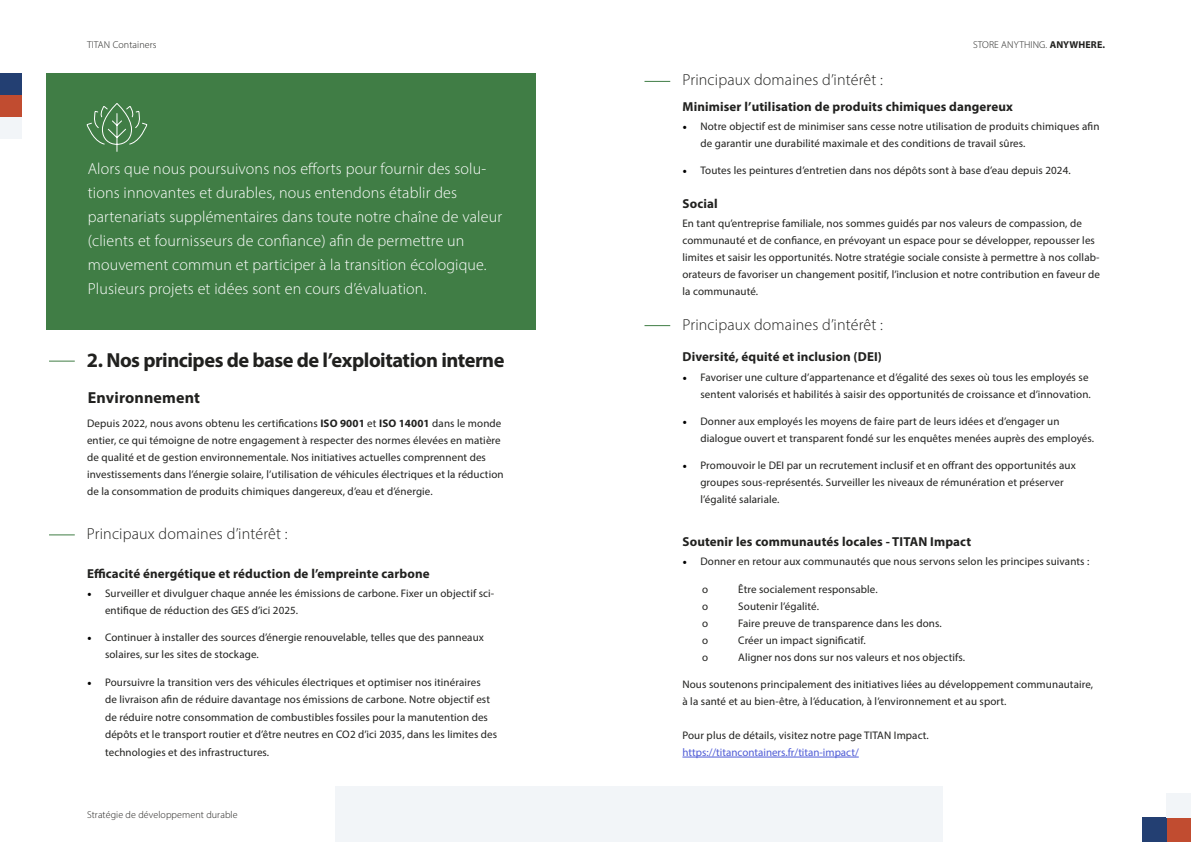
<style>
.page{position:relative;width:1191px;height:842px;background:#fff}
.page>*{position:absolute;margin:0;border:0;box-sizing:border-box;transform-origin:0 0}
.t1{font:700 20.4px "Myriad Pro";letter-spacing:-.025em;color:#21211f}
.t2{font:300 16px/24px "Myriad Pro";letter-spacing:.01em;color:#fff}
.t3{font:300 16px "Myriad Pro";letter-spacing:.01em;color:#21211f}
.t4{font:700 16px "Myriad Pro";letter-spacing:.01em;color:#21211f}
.t5{font:700 13px "Myriad Pro";letter-spacing:.01em;color:#21211f}
.t6{font:11px/17px "Myriad Pro";letter-spacing:.01em;color:#21211f}
.t7{font:11px "Myriad Pro";color:#4f5cd6}
.t8{font:300 10px "Myriad Pro";letter-spacing:.01em;color:#21211f}
.t9{font:300 10px "Myriad Pro";letter-spacing:.01em;color:#21201e}
.s1{font-weight:700}
.s2{font-family:"Minion Pro";font-size:12px;color:#000}
</style>
<div class="page">
<div style="left:335px;top:786px;width:607px;height:56px;background:#f2f5f8"></div>
<div style="left:1166px;top:817px;width:25px;height:25px;background:#c14c30"></div>
<div style="left:1141px;top:817px;width:25px;height:25px;background:#233f72"></div>
<div style="left:1166px;top:793px;width:25px;height:24px;background:#f2f5f8"></div>
<svg style="left:49px;top:361px;width:26px;height:1px"></svg>
<div style="left:0;top:73px;width:22px;height:22px;background:#233f72"></div>
<div style="left:0;top:95px;width:22px;height:22px;background:#c14c30"></div>
<div style="left:0;top:117px;width:22px;height:22px;background:#f2f5f8"></div>
<svg style="left:644px;top:81px;width:26px;height:1px"></svg>
<svg style="left:644px;top:325px;width:26px;height:1px"></svg>
<svg style="left:49px;top:534px;width:26px;height:1px"></svg>
<div style="left:46px;top:73px;width:489px;height:257px;background:#407d45"></div>
<svg style="left:86px;top:103px;width:61px;height:49px"></svg>
<hr style="left:682px;top:757px;width:176px;height:1px;background:#4f5cd6">
<p class="t8" style="left:87px;top:38px;width:71px">TITAN Containers</p>
<p class="t8" style="left:973px;top:38px;width:133px">STORE ANYTHING. <span class="s1">ANYWHERE.</span></p>
<h2 class="t3" style="left:682px;top:70px;width:202px">Principaux domaines d’intérêt :</h2>
<p class="t2" style="left:88px;top:156px;width:416px">Alors que nous poursuivons nos efforts pour fournir des solu&shy;tions innovantes et durables, nous entendons établir des partenariats supplémentaires dans toute notre chaîne de valeur (clients et fournisseurs de confiance) afin de permettre un mouvement commun et participer à la transition écologique.<br>Plusieurs projets et idées sont en cours d’évaluation.</p>
<p class="t5" style="left:682px;top:98px;width:332px">Minimiser l’utilisation de produits chimiques dangereux</p>
<p class="t6" style="left:700px;top:118px;width:400px;text-indent:-18px"><span class="s2">•</span> Notre objectif est de minimiser sans cesse notre utilisation de produits chimiques afin de garantir une durabilité maximale et des conditions de travail sûres.</p>
<p class="t6" style="left:682px;top:162px;width:390px"><span class="s2">•</span> Toutes les peintures d’entretien dans nos dépôts sont à base d’eau depuis 2024.</p>
<p class="t5" style="left:682px;top:195px;width:37px">Social</p>
<p class="t6" style="left:682px;top:215px;width:419px">En tant qu’entreprise familiale, nos sommes guidés par nos valeurs de compassion, de communauté et de confiance, en prévoyant un espace pour se développer, repousser les limites et saisir les opportunités. Notre stratégie sociale consiste à permettre à nos collab&shy;orateurs de favoriser un changement positif, l’inclusion et notre contribution en faveur de la communauté.</p>
<h2 class="t3" style="left:682px;top:315px;width:202px">Principaux domaines d’intérêt :</h2>
<h1 class="t1" style="left:87px;top:347px;width:419px">2. Nos principes de base de l’exploitation interne</h1>
<p class="t5" style="left:682px;top:348px;width:201px">Diversité, équité et inclusion (DEI)</p>
<p class="t6" style="left:682px;top:368px;width:410px;text-align:right"><span class="s2">•</span> Favoriser une culture d’appartenance et d’égalité des sexes où tous les employés se sentent valorisés et habilités à saisir des opportunités de croissance et d’innovation.</p>
<p class="t6" style="left:700px;top:412px;width:395px;text-indent:-18px"><span class="s2">•</span> Donner aux employés les moyens de faire part de leurs idées et d’engager un dialogue ouvert et transparent fondé sur les enquêtes menées auprès des employés.</p>
<p class="t6" style="left:700px;top:456px;width:377px;text-indent:-18px"><span class="s2">•</span> Promouvoir le DEI par un recrutement inclusif et en offrant des opportunités aux groupes sous-représentés. Surveiller les niveaux de rémunération et préserver l’égalité salariale.</p>
<h2 class="t4" style="left:88px;top:387px;width:114px">Environnement</h2>
<p class="t6" style="left:87px;top:415px;width:418px">Depuis 2022, nous avons obtenu les certifications <span class="s1">ISO 9001</span> et <span class="s1">ISO 14001</span> dans le monde entier, ce qui témoigne de notre engagement à respecter des normes élevées en matière de qualité et de gestion environnementale. Nos initiatives actuelles comprennent des investissements dans l’énergie solaire, l’utilisation de véhicules électriques et la réduction de la consommation de produits chimiques dangereux, d’eau et d’énergie.</p>
<h2 class="t3" style="left:87px;top:524px;width:202px">Principaux domaines d’intérêt :</h2>
<p class="t5" style="left:87px;top:565px;width:344px">Efficacité énergétique et réduction de l’empreinte carbone</p>
<p class="t6" style="left:105px;top:584px;width:391px;text-indent:-18px"><span class="s2">•</span> Surveiller et divulguer chaque année les émissions de carbone. Fixer un objectif sci&shy;entifique de réduction des GES d’ici 2025.</p>
<p class="t6" style="left:105px;top:628px;width:380px;text-indent:-18px"><span class="s2">•</span> Continuer à installer des sources d’énergie renouvelable, telles que des panneaux solaires, sur les sites de stockage.</p>
<p class="t6" style="left:105px;top:673px;width:394px;line-height:17.6px;text-indent:-18px"><span class="s2">•</span> Poursuivre la transition vers des véhicules électriques et optimiser nos itinéraires<br>de livraison afin de réduire davantage nos émissions de carbone. Notre objectif est de réduire notre consommation de combustibles fossiles pour la manutention des dépôts et le transport routier et d’être neutres en CO2 d’ici 2035, dans les limites des technologies et des infrastructures.</p>
<p class="t9" style="left:87px;top:809px;width:152px">Stratégie de développement durable</p>
<p class="t5" style="left:682px;top:533px;width:290px">Soutenir les communautés locales - TITAN Impact</p>
<p class="t6" style="left:682px;top:553px;width:408px"><span class="s2">•</span> Donner en retour aux communautés que nous servons selon les principes suivants :</p>
<p class="t6" style="left:702px;top:580px;width:8px">o</p>
<p class="t6" style="left:738px;top:580px;width:141px">Être socialement responsable.</p>
<p class="t6" style="left:702px;top:597px;width:8px">o</p>
<p class="t6" style="left:738px;top:597px;width:82px">Soutenir l’égalité.</p>
<p class="t6" style="left:702px;top:614px;width:8px">o</p>
<p class="t6" style="left:738px;top:614px;width:205px">Faire preuve de transparence dans les dons.</p>
<p class="t6" style="left:702px;top:631px;width:8px">o</p>
<p class="t6" style="left:738px;top:631px;width:129px">Créer un impact significatif.</p>
<p class="t6" style="left:702px;top:648px;width:8px">o</p>
<p class="t6" style="left:738px;top:648px;width:228px">Aligner nos dons sur nos valeurs et nos objectifs.</p>
<p class="t6" style="left:682px;top:675px;width:412px">Nous soutenons principalement des initiatives liées au développement communautaire, à la santé et au bien-être, à l’éducation, à l’environnement et au sport.</p>
<p class="t6" style="left:682px;top:726px;width:248px">Pour plus de détails, visitez notre page TITAN Impact.</p>
<p class="t7" style="left:682px;top:745px;width:178px">https://titancontainers.fr/titan-impact/</p>
</div>
